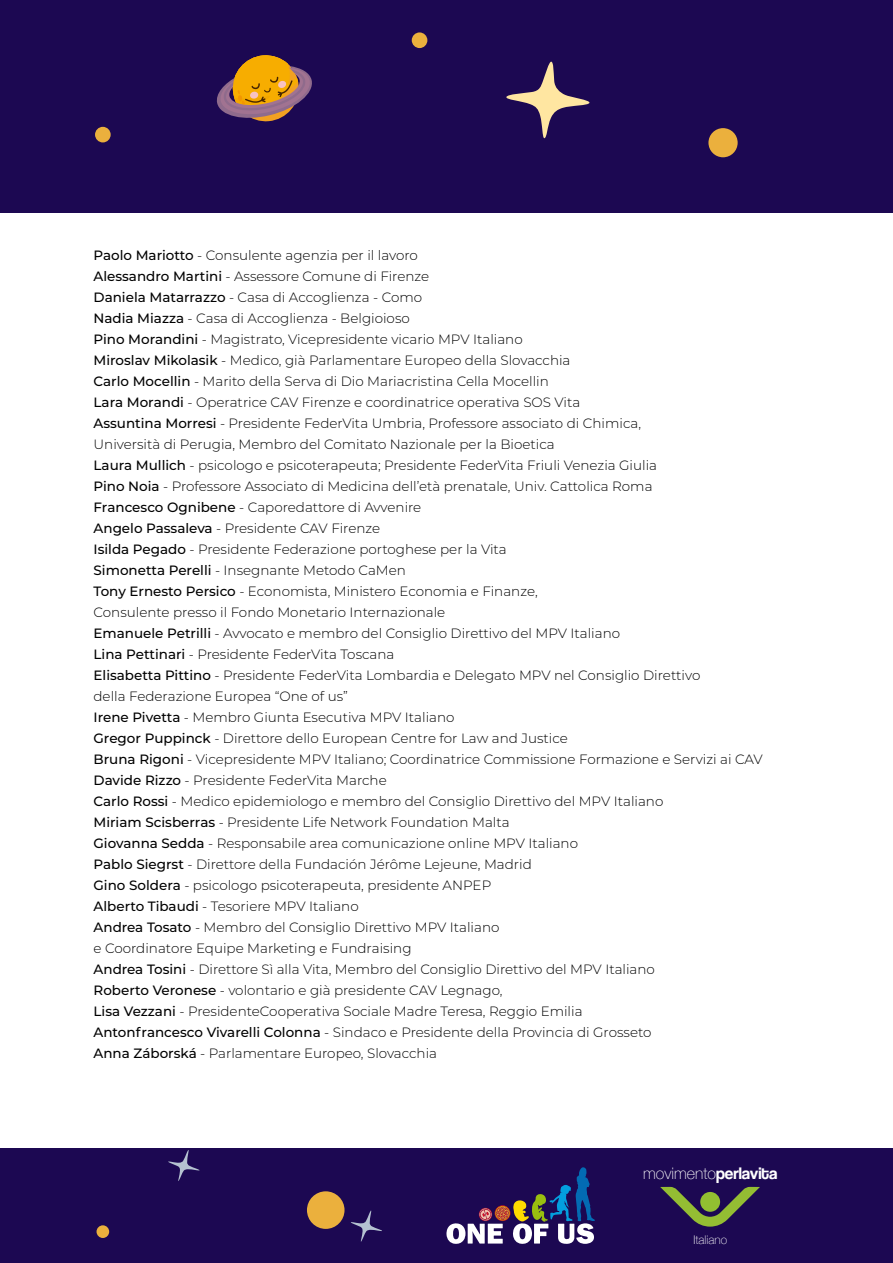
<style>
.page{position:relative;width:893px;height:1263px;background:#fff}
.page>*{position:absolute;margin:0;border:0;box-sizing:border-box;transform-origin:0 0}
.t1{font:100 15.9px "Helvetica Neue";color:#fff}
.t2{font:300 13.5px "Montserrat";color:#000}
.t3{font:100 12px "Helvetica Neue";color:#fff}
.s1{font-weight:500}
.s2{font-family:"Coolvetica Rg";font-weight:400;font-size:17.1px}
</style>
<div class="page">
<div style="left:0;top:0;width:893px;height:213px;background:#1c0852"></div>
<svg style="left:506px;top:61px;width:84px;height:77px"></svg>
<div style="left:412px;top:32px;width:15px;height:16px;background:#ebb03d;border-radius:50%"></div>
<div style="left:708px;top:128px;width:30px;height:29px;background:#ebb03d;border-radius:50%"></div>
<svg style="left:217px;top:55px;width:95px;height:67px"></svg>
<div style="left:95px;top:127px;width:16px;height:15px;background:#ebb03d;border-radius:50%"></div>
<div style="left:0;top:1148px;width:893px;height:115px;background:#1c0852"></div>
<svg style="left:168px;top:1150px;width:31px;height:31px"></svg>
<svg style="left:351px;top:1210px;width:31px;height:32px"></svg>
<div style="left:97px;top:1225px;width:12px;height:13px;background:#ebb03d;border-radius:50%"></div>
<div style="left:307px;top:1191px;width:37px;height:38px;background:#ebb03d;border-radius:50%"></div>
<svg style="left:660px;top:1187px;width:100px;height:39px"></svg>
<svg style="left:446px;top:1167px;width:149px;height:77px"></svg>
<p class="t2" style="left:94px;top:246px;width:326px"><span class="s1">Paolo Mariotto</span> - Consulente agenzia per il lavoro</p>
<p class="t2" style="left:94px;top:267px;width:337px"><span class="s1">Alessandro Martini</span> - Assessore Comune di Firenze</p>
<p class="t2" style="left:94px;top:288px;width:330px"><span class="s1">Daniela Matarrazzo</span> - Casa di Accoglienza - Como</p>
<p class="t2" style="left:94px;top:309px;width:318px"><span class="s1">Nadia Miazza</span> - Casa di Accoglienza - Belgioioso</p>
<p class="t2" style="left:94px;top:330px;width:431px"><span class="s1">Pino Morandini</span> - Magistrato, Vicepresidente vicario MPV Italiano</p>
<p class="t2" style="left:94px;top:351px;width:478px"><span class="s1">Miroslav Mikolasik</span> - Medico, già Parlamentare Europeo della Slovacchia</p>
<p class="t2" style="left:94px;top:372px;width:457px"><span class="s1">Carlo Mocellin</span> - Marito della Serva di Dio Mariacristina Cella Mocellin</p>
<p class="t2" style="left:94px;top:393px;width:488px"><span class="s1">Lara Morandi</span> - Operatrice CAV Firenze e coordinatrice operativa SOS Vita</p>
<p class="t2" style="left:94px;top:414px;width:549px"><span class="s1">Assuntina Morresi</span> - Presidente FederVita Umbria, Professore associato di Chimica,</p>
<p class="t2" style="left:94px;top:435px;width:463px">Università di Perugia, Membro del Comitato Nazionale per la Bioetica</p>
<p class="t2" style="left:94px;top:456px;width:565px"><span class="s1">Laura Mullich</span> - psicologo e psicoterapeuta; Presidente FederVita Friuli Venezia Giulia</p>
<p class="t2" style="left:94px;top:477px;width:560px"><span class="s1">Pino Noia</span> - Professore Associato di Medicina dell’età prenatale, Univ. Cattolica Roma</p>
<p class="t2" style="left:94px;top:498px;width:329px"><span class="s1">Francesco Ognibene</span> - Caporedattore di Avvenire</p>
<p class="t2" style="left:94px;top:519px;width:288px"><span class="s1">Angelo Passaleva</span> - Presidente CAV Firenze</p>
<p class="t2" style="left:94px;top:540px;width:415px"><span class="s1">Isilda Pegado</span> - Presidente Federazione portoghese per la Vita</p>
<p class="t2" style="left:94px;top:561px;width:314px"><span class="s1">Simonetta Perelli</span> - Insegnante Metodo CaMen</p>
<p class="t2" style="left:94px;top:582px;width:446px"><span class="s1">Tony Ernesto Persico</span> - Economista, Ministero Economia e Finanze,</p>
<p class="t2" style="left:94px;top:603px;width:353px">Consulente presso il Fondo Monetario Internazionale</p>
<p class="t2" style="left:94px;top:624px;width:528px"><span class="s1">Emanuele Petrilli</span> - Avvocato e membro del Consiglio Direttivo del MPV Italiano</p>
<p class="t2" style="left:94px;top:645px;width:302px"><span class="s1">Lina Pettinari</span> - Presidente FederVita Toscana</p>
<p class="t2" style="left:94px;top:666px;width:608px"><span class="s1">Elisabetta Pittino</span> - Presidente FederVita Lombardia e Delegato MPV nel Consiglio Direttivo</p>
<p class="t2" style="left:94px;top:687px;width:256px">della Federazione Europea “One of us”</p>
<p class="t2" style="left:94px;top:708px;width:362px"><span class="s1">Irene Pivetta</span> - Membro Giunta Esecutiva MPV Italiano</p>
<p class="t2" style="left:94px;top:729px;width:476px"><span class="s1">Gregor Puppinck</span> - Direttore dello European Centre for Law and Justice</p>
<p class="t2" style="left:94px;top:750px;width:671px"><span class="s1">Bruna Rigoni</span> - Vicepresidente MPV Italiano; Coordinatrice Commissione Formazione e Servizi ai CAV</p>
<p class="t2" style="left:94px;top:771px;width:295px"><span class="s1">Davide Rizzo</span> - Presidente FederVita Marche</p>
<p class="t2" style="left:94px;top:792px;width:571px"><span class="s1">Carlo Rossi</span> - Medico epidemiologo e membro del Consiglio Direttivo del MPV Italiano</p>
<p class="t2" style="left:94px;top:813px;width:418px"><span class="s1">Miriam Scisberras</span> - Presidente Life Network Foundation Malta</p>
<p class="t2" style="left:94px;top:834px;width:486px"><span class="s1">Giovanna Sedda</span> - Responsabile area comunicazione online MPV Italiano</p>
<p class="t2" style="left:94px;top:855px;width:440px"><span class="s1">Pablo Siegrst</span> - Direttore della Fundación Jérôme Lejeune, Madrid</p>
<p class="t2" style="left:94px;top:876px;width:399px"><span class="s1">Gino Soldera</span> - psicologo psicoterapeuta, presidente ANPEP</p>
<p class="t2" style="left:94px;top:897px;width:267px"><span class="s1">Alberto Tibaudi</span> - Tesoriere MPV Italiano</p>
<p class="t2" style="left:94px;top:918px;width:407px"><span class="s1">Andrea Tosato</span> - Membro del Consiglio Direttivo MPV Italiano</p>
<p class="t2" style="left:94px;top:939px;width:319px">e Coordinatore Equipe Marketing e Fundraising</p>
<p class="t2" style="left:94px;top:960px;width:563px"><span class="s1">Andrea Tosini</span> - Direttore Sì alla Vita, Membro del Consiglio Direttivo del MPV Italiano</p>
<p class="t2" style="left:94px;top:981px;width:410px"><span class="s1">Roberto Veronese</span> - volontario e già presidente CAV Legnago,</p>
<p class="t2" style="left:94px;top:1002px;width:490px"><span class="s1">Lisa Vezzani</span> - PresidenteCooperativa Sociale Madre Teresa, Reggio Emilia</p>
<p class="t2" style="left:94px;top:1023px;width:559px"><span class="s1">Antonfrancesco Vivarelli Colonna</span> - Sindaco e Presidente della Provincia di Grosseto</p>
<p class="t2" style="left:94px;top:1044px;width:345px"><span class="s1">Anna Záborská</span> - Parlamentare Europeo, Slovacchia</p>
<p class="t1" style="left:643px;top:1161px;width:136px">movimento<span class="s2">perlavita</span></p>
<p class="t3" style="left:693px;top:1230px;width:35px">Italiano</p>
</div>
